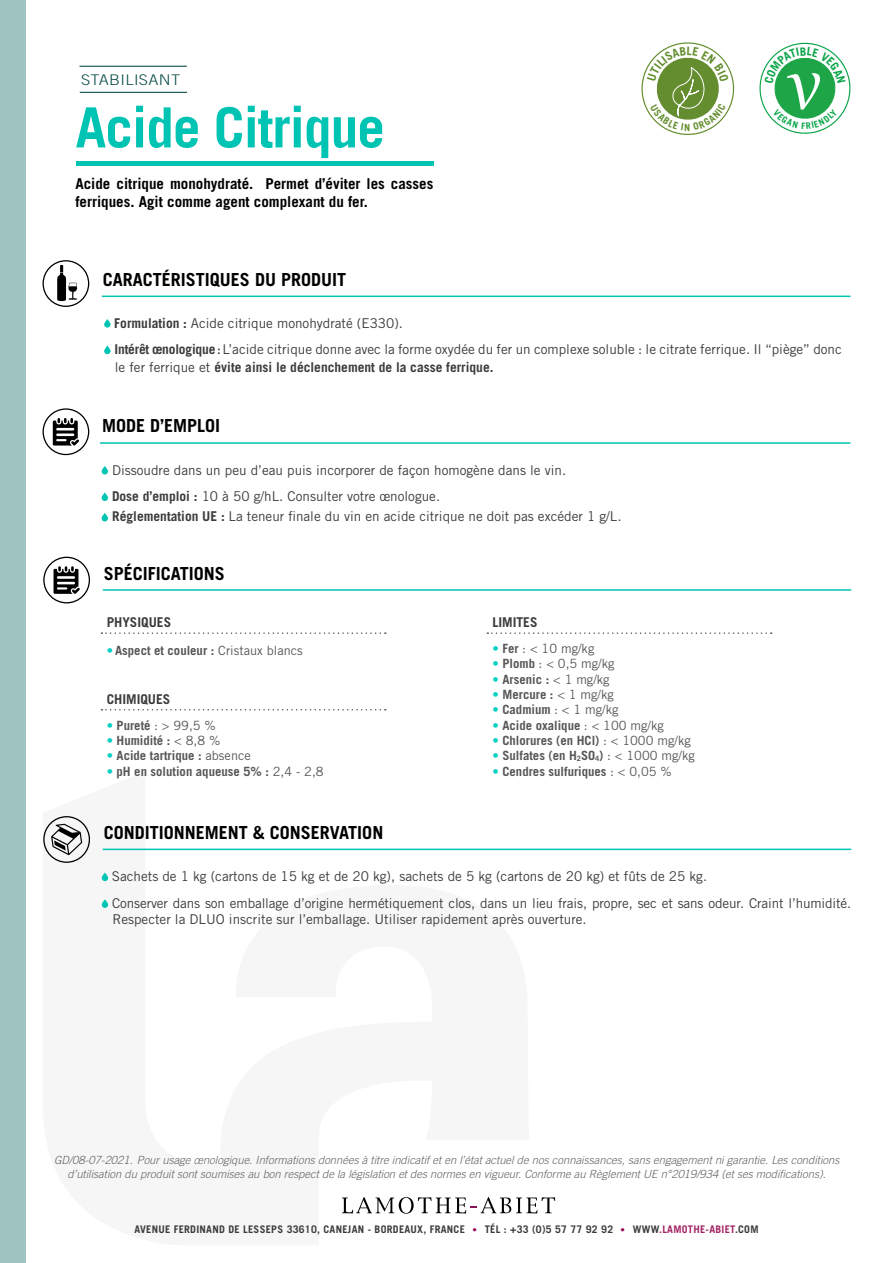
<style>
.page{position:relative;width:893px;height:1263px;background:#fff}
.page>*{position:absolute;margin:0;border:0;box-sizing:border-box;transform-origin:0 0}
.t1{font:700 55.5px "Trade Gothic LT Std";letter-spacing:-.02em;color:#00c4b3}
.t2{font:700 18px "Trade Gothic LT Std";color:#000}
.t3{font:700 15px/18px "Trade Gothic LT Std";color:#000}
.t4{font:300 14.7px "Trade Gothic LT Std";letter-spacing:.02em;color:#0c504c;scale:1.12 1}
.t5{font:13.5px/26.5px "Trade Gothic LT Std";color:#3c3c3b}
.t6{font:700 13.5px "Trade Gothic LT Std";color:#3c3c3b}
.t7{font:700 12.75px "Trade Gothic LT Std";color:#575756}
.t8{font:12.75px "Trade Gothic LT Std";color:#575756}
.t9{font:italic 300 11.25px/13.5px "Trade Gothic LT Std";color:#646363;text-align:center}
.t10{font:700 10.5px "Trade Gothic LT Std";letter-spacing:.025em;color:#3c3c3b}
.s1{font-weight:700}
.s2{font-family:"Trade Gothic LT Std Bd Cn 20"}
.s3{font-weight:400}
.s4{color:#00d1c2}
.s5{font-weight:700;color:#00d1c2}
.s6{font-family:"Trade Gothic LT Std Cn 18";font-weight:400;font-size:9px;color:#9b0058}
.s7{color:#a42664}
</style>
<div class="page">
<div style="left:0;top:0;width:26px;height:1263px;background:#9fc4c2"></div>
<svg style="left:104px;top:319px;width:7px;height:9px"></svg>
<svg style="left:104px;top:346px;width:7px;height:8px"></svg>
<svg style="left:43px;top:260px;width:46px;height:47px"></svg>
<hr style="left:102px;top:296px;width:748px;height:1px;background:#00c4b3">
<svg style="left:102px;top:466px;width:6px;height:8px"></svg>
<svg style="left:102px;top:492px;width:6px;height:9px"></svg>
<svg style="left:102px;top:513px;width:6px;height:8px"></svg>
<svg style="left:43px;top:408px;width:46px;height:47px"></svg>
<hr style="left:100px;top:442px;width:750px;height:2px;background:#00c4b3">
<div style="left:76px;top:161px;width:357px;height:5px;background:#00c4b3"></div>
<svg style="left:43px;top:557px;width:47px;height:46px"></svg>
<hr style="left:103px;top:589px;width:748px;height:2px;background:#00c4b3">
<svg style="left:101px;top:632px;width:285px;height:2px"></svg>
<svg style="left:487px;top:632px;width:285px;height:2px"></svg>
<svg style="left:101px;top:709px;width:285px;height:1px"></svg>
<div style="left:102px;top:873px;width:6px;height:8px;background:#00c4b3;border-radius:3px"></div>
<svg style="left:102px;top:899px;width:6px;height:9px"></svg>
<svg style="left:43px;top:816px;width:47px;height:47px"></svg>
<hr style="left:103px;top:849px;width:748px;height:1px;background:#00c4b3">
<svg style="left:342px;top:1197px;width:213px;height:17px"></svg>
<hr style="left:80px;top:66px;width:107px;height:1px;background:#0c504c">
<hr style="left:80px;top:92px;width:107px;height:1px;background:#0c504c">
<svg style="left:641px;top:42px;width:93px;height:93px"></svg>
<svg style="left:759px;top:42px;width:91px;height:92px"></svg>
<p class="t4" style="left:81px;top:71px;width:90px">STABILISANT</p>
<h1 class="t1" style="left:75px;top:94px;width:311px">Acide Citrique</h1>
<p class="t3" style="left:75px;top:175px;width:359px">Acide citrique monohydraté. Permet d’éviter les casses ferriques. Agit comme agent complexant du fer.</p>
<h2 class="t2" style="left:103px;top:269px;width:245px">CARACTÉRISTIQUES DU PRODUIT</h2>
<p class="t5" style="left:114px;top:309px;width:729px"><span class="s1">Formulation :</span> Acide citrique monohydraté (E330).<br><span class="s1">Intérêt œnologique</span> <span class="s2">:</span> L’acide citrique donne avec la forme oxydée du fer un complexe soluble : le citrate ferrique. Il “piège” donc</p>
<p class="t6" style="left:115px;top:359px;width:380px"><span class="s3">le fer ferrique et</span> évite ainsi le déclenchement de la casse ferrique.</p>
<h2 class="t2" style="left:102px;top:414px;width:120px">MODE D’EMPLOI</h2>
<p class="t5" style="left:112px;top:456px;width:456px">Dissoudre dans un peu d’eau puis incorporer de façon homogène dans le vin.<br><span class="s1">Dose d’emploi :</span> 10 à 50 g/hL. Consulter votre œnologue.</p>
<p class="t5" style="left:112px;top:503px;width:511px"><span class="s1">Réglementation UE :</span> La teneur finale du vin en acide citrique ne doit pas excéder 1 g/L.</p>
<h2 class="t2" style="left:104px;top:562px;width:123px">SPÉCIFICATIONS</h2>
<p class="t6" style="left:107px;top:614px;width:66px">PHYSIQUES</p>
<p class="t7" style="left:107px;top:642px;width:198px"><span class="s4">•</span> Aspect et couleur : <span class="s3">Cristaux blancs</span></p>
<p class="t6" style="left:107px;top:691px;width:65px">CHIMIQUES</p>
<p class="t8" style="left:107px;top:717px;width:111px"><span class="s5">•</span> <span class="s1">Pureté</span> : &gt; 99,5 %</p>
<p class="t7" style="left:107px;top:733px;width:115px"><span class="s4">•</span> Humidité : <span class="s3">&lt; 8,8 %</span></p>
<p class="t7" style="left:107px;top:748px;width:146px"><span class="s4">•</span> Acide tartrique : <span class="s3">absence</span></p>
<p class="t7" style="left:107px;top:763px;width:219px"><span class="s4">•</span> pH en solution aqueuse 5% : <span class="s3">2,4 - 2,8</span></p>
<h2 class="t2" style="left:104px;top:822px;width:281px">CONDITIONNEMENT &amp; CONSERVATION</h2>
<p class="t6" style="left:493px;top:614px;width:47px">LIMITES</p>
<p class="t8" style="left:493px;top:641px;width:103px"><span class="s5">•</span> <span class="s1">Fer</span> : &lt; 10 mg/kg</p>
<p class="t8" style="left:493px;top:656px;width:124px"><span class="s5">•</span> <span class="s1">Plomb</span> : &lt; 0,5 mg/kg</p>
<p class="t7" style="left:493px;top:671px;width:119px"><span class="s4">•</span> Arsenic : <span class="s3">&lt; 1 mg/kg</span></p>
<p class="t7" style="left:493px;top:687px;width:123px"><span class="s4">•</span> Mercure : <span class="s3">&lt; 1 mg/kg</span></p>
<p class="t8" style="left:493px;top:702px;width:127px"><span class="s5">•</span> <span class="s1">Cadmium</span> : &lt; 1 mg/kg</p>
<p class="t7" style="left:493px;top:717px;width:173px"><span class="s4">•</span> Acide oxalique <span class="s3">: &lt; 100 mg/kg</span></p>
<p class="t7" style="left:493px;top:732px;width:200px"><span class="s4">•</span> Chlorures (en HCl) <span class="s3">: &lt; 1000 mg/kg</span></p>
<p class="t7" style="left:493px;top:748px;width:204px"><span class="s4">•</span> Sulfates (en H<sub>2</sub>SO<sub>4</sub>) <span class="s3">: &lt; 1000 mg/kg</span></p>
<p class="t7" style="left:493px;top:763px;width:181px"><span class="s4">•</span> Cendres sulfuriques <span class="s3">: &lt; 0,05 %</span></p>
<p class="t5" style="left:112px;top:863px;width:741px">Sachets de 1 kg (cartons de 15 kg et de 20 kg), sachets de 5 kg (cartons de 20 kg) et fûts de 25 kg.<br>Conserver dans son emballage d’origine hermétiquement clos, dans un lieu frais, propre, sec et sans odeur. Craint l’humidité.</p>
<p class="t5" style="left:112px;top:906px;width:476px">Respecter la DLUO inscrite sur l’emballage. Utiliser rapidement après ouverture.</p>
<p class="t9" style="left:54px;top:1154px;width:787px">GD/08-07-2021. Pour usage œnologique. Informations données à titre indicatif et en l’état actuel de nos connaissances, sans engagement ni garantie. Les conditions d’utilisation du produit sont soumises au bon respect de la législation et des normes en vigueur. Conforme au Règlement UE n°2019/934 (et ses modifications).</p>
<p class="t10" style="left:134px;top:1223px;width:626px">AVENUE FERDINAND DE LESSEPS 33610, CANEJAN - BORDEAUX, FRANCE <span class="s6">•</span> TÉL : +33 (0)5 57 77 92 92 <span class="s6">•</span> WWW<span class="s7">.LAMOTHE-ABIET</span>.COM</p>
</div>
